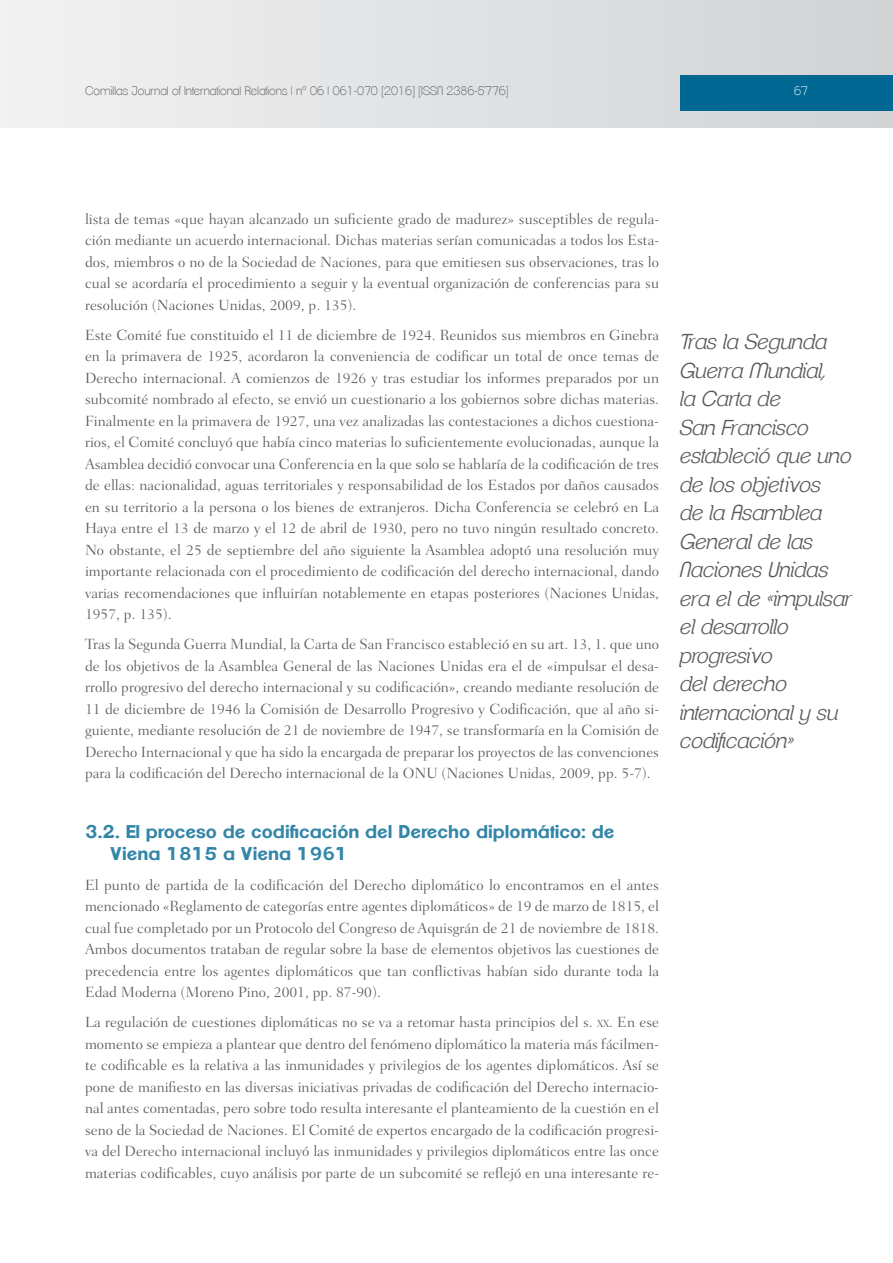
<style>
.page{position:relative;width:893px;height:1263px;background:#fff}
.page>*{position:absolute;margin:0;border:0;box-sizing:border-box;transform-origin:0 0}
.t1{font:italic 300 21px/28.5px "Clemente P Daf";color:#58595b}
.t2{font:700 18px/21.5px "Clemente P Dam";color:#3386a8}
.t3{font:300 15px/21.5px "Fairfield LH";color:#58595b;text-align:justify}
.t4{font:200 12px "Clemente P Dac";color:#58595b}
.t5{font:200 12px "Clemente P Dac";color:#fff}
.s1{font-size:10.5px}
</style>
<div class="page">
<div style="left:0;top:0;width:893px;height:128px;background:linear-gradient(to right,#f1f2f2,#d1d3d4)"></div>
<div style="left:680px;top:75px;width:213px;height:36px;background:#006892"></div>
<p class="t4" style="left:85px;top:83px;width:425px">Comillas Journal of International Relations | nº 06 | 061-070 [2016] [ISSN 2386-5776]</p>
<p class="t5" style="left:794px;top:83px;width:15px">67</p>
<p class="t3" style="left:85px;top:208px;width:576px">lista de temas «que hayan alcanzado un suficiente grado de madurez» susceptibles de regula&shy;ción mediante un acuerdo internacional. Dichas materias serían comunicadas a todos los Esta&shy;dos, miembros o no de la Sociedad de Naciones, para que emitiesen sus observaciones, tras lo cual se acordaría el procedimiento a seguir y la eventual organización de conferencias para su resolución (Naciones Unidas, 2009, p. 135).</p>
<p class="t3" style="left:85px;top:324px;width:576px">Este Comité fue constituido el 11 de diciembre de 1924. Reunidos sus miembros en Ginebra en la primavera de 1925, acordaron la conveniencia de codificar un total de once temas de Derecho internacional. A comienzos de 1926 y tras estudiar los informes preparados por un subcomité nombrado al efecto, se envió un cuestionario a los gobiernos sobre dichas materias.<br>Finalmente en la primavera de 1927, una vez analizadas las contestaciones a dichos cuestiona&shy;rios, el Comité concluyó que había cinco materias lo suficientemente evolucionadas, aunque la Asamblea decidió convocar una Conferencia en la que solo se hablaría de la codificación de tres de ellas: nacionalidad, aguas territoriales y responsabilidad de los Estados por daños causados en su territorio a la persona o los bienes de extranjeros. Dicha Conferencia se celebró en La Haya entre el 13 de marzo y el 12 de abril de 1930, pero no tuvo ningún resultado concreto.<br>No obstante, el 25 de septiembre del año siguiente la Asamblea adoptó una resolución muy importante relacionada con el procedimiento de codificación del derecho internacional, dando varias recomendaciones que influirían notablemente en etapas posteriores (Naciones Unidas, 1957, p. 135).</p>
<p class="t3" style="left:85px;top:634px;width:576px">Tras la Segunda Guerra Mundial, la Carta de San Francisco estableció en su art. 13, 1. que uno de los objetivos de la Asamblea General de las Naciones Unidas era el de «impulsar el desa&shy;rrollo progresivo del derecho internacional y su codificación», creando mediante resolución de 11 de diciembre de 1946 la Comisión de Desarrollo Progresivo y Codificación, que al año si&shy;guiente, mediante resolución de 21 de noviembre de 1947, se transformaría en la Comisión de Derecho Internacional y que ha sido la encargada de preparar los proyectos de las convenciones para la codificación del Derecho internacional de la ONU (Naciones Unidas, 2009, pp. 5-7).</p>
<p class="t2" style="left:111px;top:821px;width:505px;text-indent:-26px">3.2. El proceso de codificación del Derecho diplomático: de<br>Viena 1815 a Viena 1961</p>
<p class="t3" style="left:85px;top:874px;width:576px">El punto de partida de la codificación del Derecho diplomático lo encontramos en el antes mencionado «Reglamento de categorías entre agentes diplomáticos» de 19 de marzo de 1815, el cual fue completado por un Protocolo del Congreso de Aquisgrán de 21 de noviembre de 1818.<br>Ambos documentos trataban de regular sobre la base de elementos objetivos las cuestiones de precedencia entre los agentes diplomáticos que tan conflictivas habían sido durante toda la Edad Moderna (Moreno Pino, 2001, pp. 87-90).</p>
<p class="t3" style="left:85px;top:1012px;width:576px">La regulación de cuestiones diplomáticas no se va a retomar hasta principios del s. <span class="s1">xx</span>. En ese momento se empieza a plantear que dentro del fenómeno diplomático la materia más fácilmen&shy;te codificable es la relativa a las inmunidades y privilegios de los agentes diplomáticos. Así se pone de manifiesto en las diversas iniciativas privadas de codificación del Derecho internacio&shy;nal antes comentadas, pero sobre todo resulta interesante el planteamiento de la cuestión en el seno de la Sociedad de Naciones. El Comité de expertos encargado de la codificación progresi&shy;va del Derecho internacional incluyó las inmunidades y privilegios diplomáticos entre las once materias codificables, cuyo análisis por parte de un subcomité se reflejó en una interesante re-</p>
<h1 class="t1" style="left:680px;top:327px;width:173px">Tras la Segunda<br>Guerra Mundial,<br>la Carta de<br>San Francisco estableció que uno de los objetivos<br>de la Asamblea<br>General de las<br>Naciones Unidas era el de «impulsar el desarrollo progresivo<br>del derecho internacional y su codificación»</h1>
</div>
